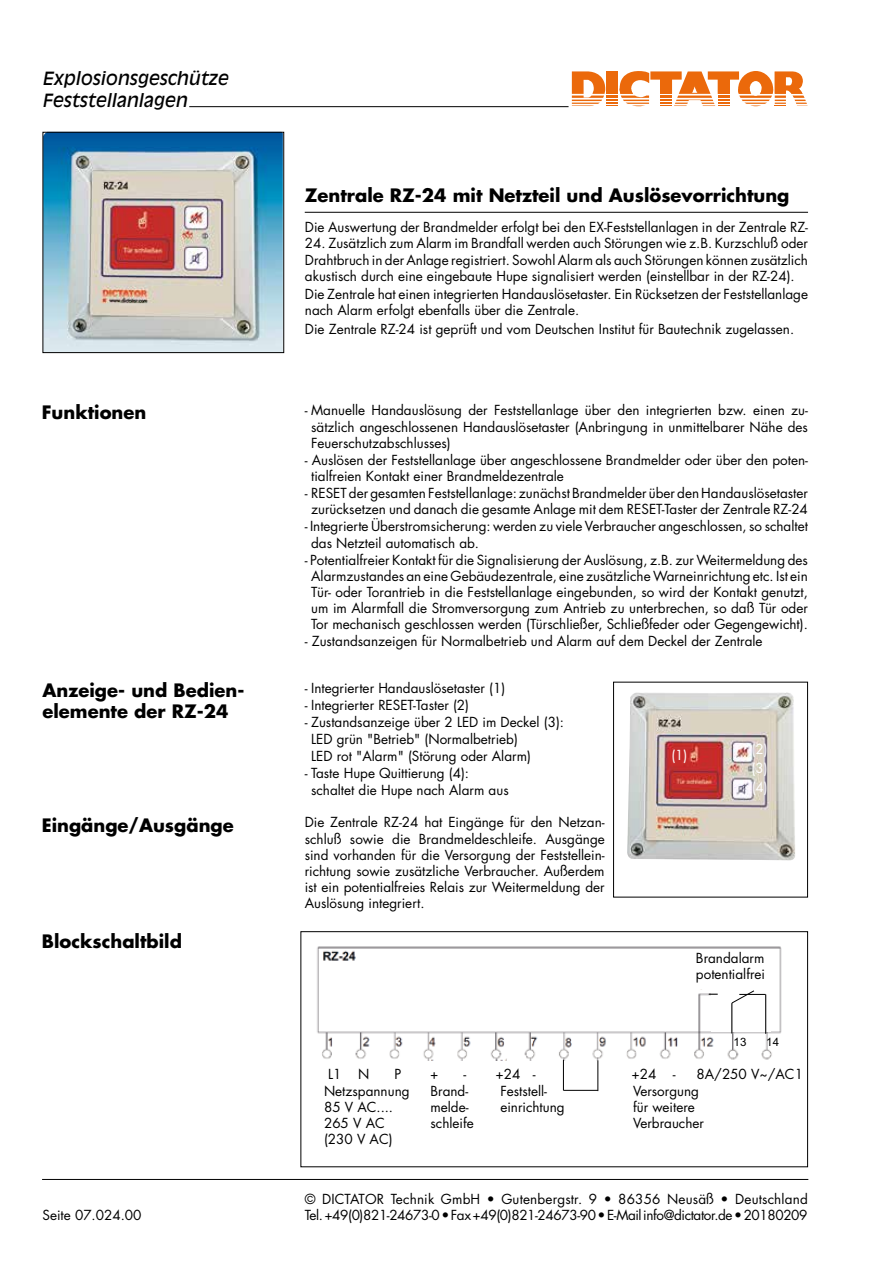
<style>
.page{position:relative;width:893px;height:1263px;background:#fff}
.page>*{position:absolute;margin:0;border:0;box-sizing:border-box;transform-origin:0 0}
.t1{font:700 18px/21.6px "Futura Std";color:#000}
.t2{font:italic 18px/21.6px "Antique Olive Std";color:#000}
.t3{font:13.5px/16.2px "Futura Std";color:#000}
.t4{font:13.5px "Futura Std";letter-spacing:-.03em;color:#000}
.t5{font:13.5px "Futura Std";color:#fff}
.t6{font:11.55px "Arial";color:#000}
</style>
<div class="page">
<hr style="left:305px;top:212px;width:503px;height:1px;background:#000">
<hr style="left:42px;top:1179px;width:766px;height:1px;background:#000">
<svg style="left:572px;top:71px;width:236px;height:35px"></svg>
<hr style="left:189px;top:106px;width:380px;height:1px;background:#000">
<div style="left:613px;top:682px;width:195px;height:215px;border:1px solid #000"></div>
<img style="left:627px;top:692px;width:168px;height:168px">
<img style="left:45px;top:134px;width:237px;height:217px">
<div style="left:43px;top:132px;width:241px;height:221px;border:1px solid #000"></div>
<img style="left:317px;top:946px;width:465px;height:115px">
<div style="left:712px;top:989px;width:59px;height:43px;background:#fff"></div>
<div style="left:734px;top:1034px;width:16px;height:14px;background:#fff"></div>
<div style="left:768px;top:1035px;width:14px;height:14px;background:#fff"></div>
<hr style="left:732px;top:1003px;width:1px;height:30px;background:#000">
<hr style="left:765px;top:994px;width:1px;height:40px;background:#000">
<svg style="left:731px;top:990px;width:34px;height:13px"></svg>
<div style="left:687px;top:961px;width:77px;height:28px;background:#fff"></div>
<div style="left:300px;top:931px;width:508px;height:236px;border:1px solid #000"></div>
<div style="left:506px;top:1055px;width:20px;height:6px;background:#fff"></div>
<hr style="left:563px;top:1060px;width:1px;height:30px;background:#000">
<hr style="left:563px;top:1090px;width:35px;height:1px;background:#000">
<hr style="left:597px;top:1060px;width:1px;height:31px;background:#000">
<h1 class="t2" style="left:43px;top:68px;width:188px">Explosionsgeschütze<br>Feststellanlagen</h1>
<h1 class="t1" style="left:305px;top:185px;width:486px">Zentrale RZ-24 mit Netzteil und Auslösevorrichtung</h1>
<p class="t3" style="left:305px;top:219px;width:505px">Die Auswertung der Brandmelder erfolgt bei den EX-Feststellanlagen in der Zentrale RZ-</p>
<p class="t3" style="left:305px;top:236px;width:505px;text-align:justify">24. Zusätzlich zum Alarm im Brandfall werden auch Störungen wie z.B. Kurzschluß oder Drahtbruch in der Anlage registriert. Sowohl Alarm als auch Störungen können zusätzlich akustisch durch eine eingebaute Hupe signalisiert werden (einstellbar in der RZ-24).</p>
<p class="t3" style="left:305px;top:286px;width:505px">Die Zentrale hat einen integrierten Handauslösetaster. Ein Rücksetzen der Feststellanlage nach Alarm erfolgt ebenfalls über die Zentrale.</p>
<p class="t3" style="left:305px;top:321px;width:491px">Die Zentrale RZ-24 ist geprüft und vom Deutschen Institut für Bautechnik zugelassen.</p>
<h1 class="t1" style="left:42px;top:401px;width:106px">Funktionen</h1>
<p class="t3" style="left:311px;top:402px;width:498px;text-align:justify;text-indent:-6px">- Manuelle Handauslösung der Feststellanlage über den integrierten bzw. einen zu&shy;sätzlich angeschlossenen Handauslösetaster (Anbringung in unmittelbarer Nähe des Feuerschutzabschlusses)</p>
<p class="t3" style="left:311px;top:452px;width:498px;text-indent:-6px">- Auslösen der Feststellanlage über angeschlossene Brandmelder oder über den poten&shy;tialfreien Kontakt einer Brandmeldezentrale</p>
<p class="t3" style="left:305px;top:485px;width:505px;text-align:center">- RESET der gesamten Feststellanlage: zunächst Brandmelder über den Handauslösetaster zurücksetzen und danach die gesamte Anlage mit dem RESET-Taster der Zentrale RZ-24</p>
<p class="t3" style="left:311px;top:518px;width:498px;text-indent:-6px">- Integrierte Überstromsicherung: werden zu viele Verbraucher angeschlossen, so schaltet das Netzteil automatisch ab.</p>
<p class="t3" style="left:305px;top:552px;width:505px;text-align:center">- Potentialfreier Kontakt für die Signalisierung der Auslösung, z.B. zur Weitermeldung des Alarmzustandes an eine Gebäudezentrale, eine zusätzliche Warneinrichtung etc. Ist ein Tür- oder Torantrieb in die Feststellanlage eingebunden, so wird der Kontakt genutzt, um im Alarmfall die Stromversorgung zum Antrieb zu unterbrechen, so daß Tür oder Tor mechanisch geschlossen werden (Türschließer, Schließfeder oder Gegengewicht).</p>
<p class="t3" style="left:305px;top:633px;width:459px">- Zustandsanzeigen für Normalbetrieb und Alarm auf dem Deckel der Zentrale</p>
<h1 class="t1" style="left:43px;top:679px;width:203px">Anzeige- und Bedien&shy;elemente der RZ-24</h1>
<p class="t3" style="left:305px;top:680px;width:202px">- Integrierter Handauslösetaster (1)</p>
<p class="t3" style="left:305px;top:697px;width:166px">- Integrierter RESET-Taster (2)</p>
<p class="t3" style="left:311px;top:714px;width:254px;line-height:17px;text-indent:-6px">- Zustandsanzeige über 2 LED im Deckel (3):<br>LED grün "Betrieb" (Normalbetrieb)<br>LED rot "Alarm" (Störung oder Alarm)</p>
<p class="t3" style="left:311px;top:765px;width:199px;line-height:17px;text-indent:-6px">- Taste Hupe Quittierung (4): schaltet die Hupe nach Alarm aus</p>
<h1 class="t1" style="left:42px;top:814px;width:193px">Eingänge/Ausgänge</h1>
<p class="t3" style="left:305px;top:814px;width:302px;text-align:justify">Die Zentrale RZ-24 hat Eingänge für den Netzan&shy;schluß sowie die Brandmeldeschleife. Ausgänge sind vorhanden für die Versorgung der Feststellein&shy;richtung sowie zusätzliche Verbraucher. Außerdem ist ein potentialfreies Relais zur Weitermeldung der Auslösung integriert.</p>
<h1 class="t1" style="left:42px;top:931px;width:142px">Blockschaltbild</h1>
<p class="t5" style="left:671px;top:746px;width:18px">(1)</p>
<p class="t5" style="left:751px;top:740px;width:18px">(2)</p>
<p class="t5" style="left:752px;top:779px;width:18px">(4)</p>
<p class="t5" style="left:751px;top:760px;width:18px">(3)</p>
<p class="t3" style="left:696px;top:950px;width:71px">Brandalarm potentialfrei</p>
<p class="t6" style="left:734px;top:1034px;width:14px">13</p>
<p class="t6" style="left:766px;top:1034px;width:14px">14</p>
<p class="t3" style="left:328px;top:1066px;width:43px">L1 N</p>
<p class="t3" style="left:394px;top:1066px;width:8px">P</p>
<p class="t3" style="left:430px;top:1066px;width:10px">+</p>
<p class="t3" style="left:464px;top:1066px;width:74px">- +24 -</p>
<p class="t3" style="left:631px;top:1066px;width:46px">+24 -</p>
<p class="t3" style="left:696px;top:1066px;width:108px">8A/250 V~/AC1</p>
<p class="t3" style="left:324px;top:1083px;width:87px">Netzspannung</p>
<p class="t3" style="left:431px;top:1083px;width:39px">Brand-</p>
<p class="t3" style="left:500px;top:1083px;width:48px">Feststell-</p>
<p class="t3" style="left:633px;top:1083px;width:68px">Versorgung</p>
<p class="t3" style="left:324px;top:1099px;width:71px">85 V AC....</p>
<p class="t3" style="left:431px;top:1099px;width:40px">melde-</p>
<p class="t3" style="left:500px;top:1099px;width:66px">einrichtung</p>
<p class="t3" style="left:633px;top:1099px;width:63px">für weitere</p>
<p class="t3" style="left:324px;top:1115px;width:62px">265 V AC</p>
<p class="t3" style="left:431px;top:1115px;width:45px">schleife</p>
<p class="t3" style="left:633px;top:1115px;width:72px">Verbraucher</p>
<p class="t3" style="left:324px;top:1131px;width:70px">(230 V AC)</p>
<p class="t3" style="left:305px;top:1191px;width:505px">© DICTATOR Technik GmbH • Gutenbergstr. 9 • 86356 Neusäß • Deutschland</p>
<p class="t3" style="left:43px;top:1207px;width:101px">Seite 07.024.00</p>
<p class="t4" style="left:305px;top:1206px;width:504px">Tel. +49(0)821-24673-0 • Fax +49(0)821-24673-90 • E-Mail info@dictator.de • 20180209</p>
</div>
